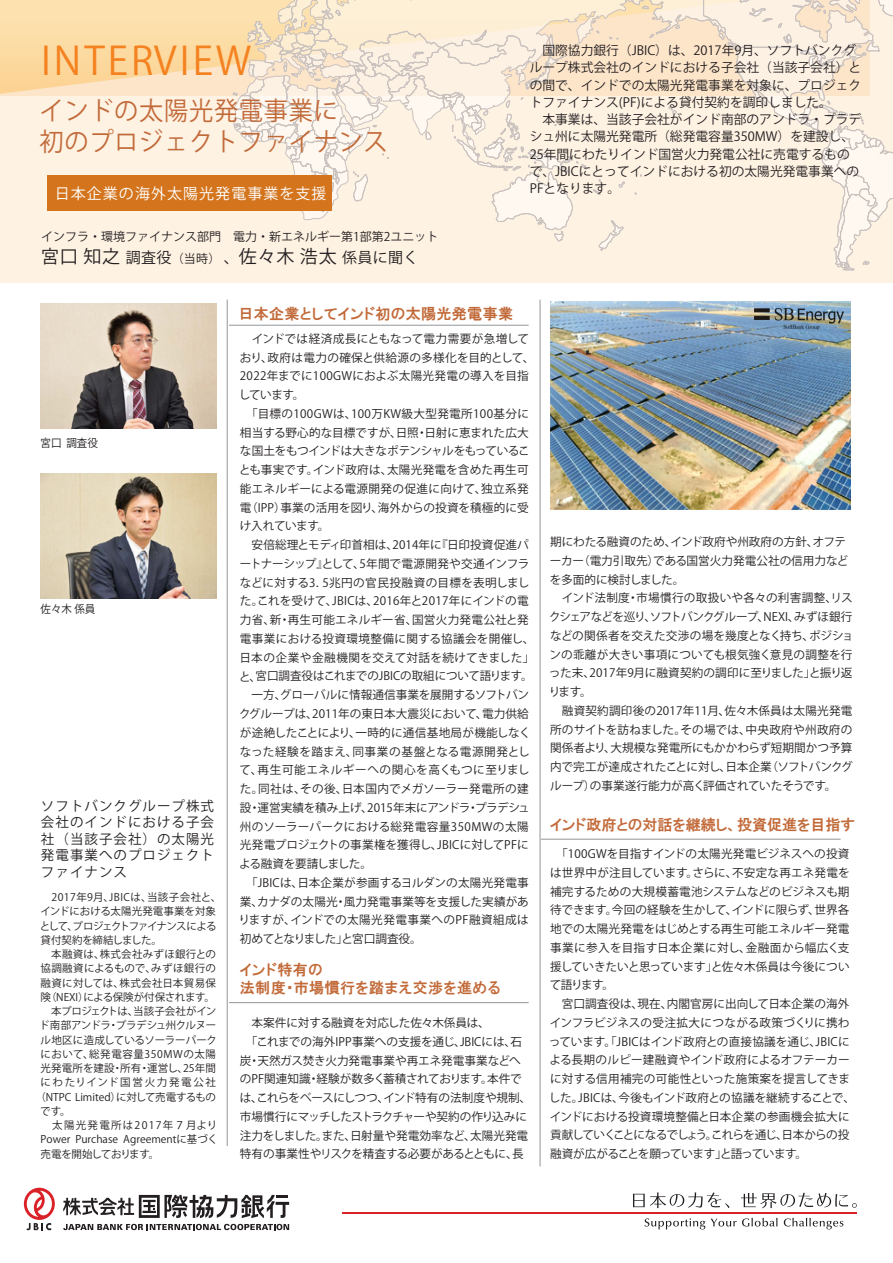
<style>
.page{position:relative;width:893px;height:1263px;background:#fff}
.page>*{position:absolute;margin:0;border:0;box-sizing:border-box;transform-origin:0 0}
.t1{font:38.7px "Adobe Garamond Regular 90 ms RKSJ H";letter-spacing:.08em;color:#f58220}
.t2{font:25.5px/30.6px "UD Shin Go Pro Medium 90 ms RKSJ H";letter-spacing:.03em;color:#c26a39;scale:.95 1}
.t3{font:18px "UD Shin Go Pro Light 90 ms RKSJ H";letter-spacing:.04em;color:#231f20}
.t4{font:15px/18px "HGP Gothic E";letter-spacing:.025em;color:#c26a39}
.t5{font:15px "HGP Gothic E";color:#c26a39}
.t6{font:15px "UD Shin Go Pro Medium 90 ms RKSJ H";letter-spacing:.07em;color:#fff}
.t7{font:13.5px/16.5px "UD Shin Go Pro Light 90 ms RKSJ H";letter-spacing:.075em;color:#231f20;text-align:justify}
.t8{font:12.75px/17.2px "UD Shin Go Pro Regular 90 ms RKSJ H";color:#231f20}
.t9{font:12px "UD Shin Go Pro Light 90 ms RKSJ H";color:#231f20}
.t10{font:11.7px/18.8px "UD Shin Go Pro Light 90 ms RKSJ H";color:#231f20}
.t11{font:11.1px "UD Shin Go Pro Light 90 ms RKSJ H";color:#231f20;scale:.94 1}
.t12{font:10.5px "UD Shin Go Pro Light 90 ms RKSJ H";color:#231f20}
.t13{font:10.5px "UD Shin Go Pro Light 90 ms RKSJ H";letter-spacing:.035em;color:#231f20}
.t14{font:10.5px "UD Shin Go Pro Light 90 ms RKSJ H";letter-spacing:-.04em;color:#231f20}
.t15{font:10.5px "UD Shin Go Pro Light 90 ms RKSJ H";letter-spacing:.04em;color:#231f20}
.t16{font:10.5px "UD Shin Go Pro Light 90 ms RKSJ H";letter-spacing:-.095em;color:#231f20}
.t17{font:10.5px "UD Shin Go Pro Light 90 ms RKSJ H";letter-spacing:-.03em;color:#231f20}
.t18{font:10.5px "UD Shin Go Pro Light 90 ms RKSJ H";letter-spacing:.055em;color:#231f20}
.t19{font:10.5px "UD Shin Go Pro Light 90 ms RKSJ H";letter-spacing:.025em;color:#231f20}
.t20{font:10.5px "UD Shin Go Pro Light 90 ms RKSJ H";letter-spacing:.12em;color:#231f20}
.t21{font:10.5px "UD Shin Go Pro Light 90 ms RKSJ H";letter-spacing:.16em;color:#231f20}
.t22{font:10.5px "UD Shin Go Pro Light 90 ms RKSJ H";letter-spacing:-.02em;color:#231f20}
.s1{font-size:15px}
.s2{font-size:12px}
</style>
<div class="page">
<div style="left:0;top:0;width:893px;height:283px;background:#fef2e3"></div>
<svg style="left:0;top:0;width:233px;height:95px;background:#fcdeab"></svg>
<svg style="left:233px;top:0;width:660px;height:271px"></svg>
<hr style="left:540px;top:300px;width:1px;height:866px;background:#939598">
<svg style="left:633px;top:1192px;width:97px;height:16px"></svg>
<svg style="left:741px;top:1193px;width:116px;height:15px"></svg>
<svg style="left:645px;top:1218px;width:60px;height:11px"></svg>
<svg style="left:711px;top:1218px;width:66px;height:8px"></svg>
<svg style="left:784px;top:1218px;width:59px;height:11px"></svg>
<hr style="left:342px;top:1213px;width:515px;height:1px;background:#da2128">
<svg style="left:24px;top:1188px;width:31px;height:42px"></svg>
<svg style="left:63px;top:1224px;width:226px;height:6px"></svg>
<svg style="left:63px;top:1195px;width:226px;height:23px"></svg>
<hr style="left:227px;top:300px;width:1px;height:846px;background:#939598">
<div style="left:47px;top:175px;width:285px;height:35px;background:#d4751e"></div>
<hr style="left:229px;top:1002px;width:300px;height:1px;background:#939598">
<hr style="left:229px;top:325px;width:300px;height:1px;background:#939598">
<hr style="left:541px;top:839px;width:300px;height:1px;background:#939598">
<img style="left:551px;top:302px;width:300px;height:208px">
<img style="left:41px;top:473px;width:175px;height:125px">
<img style="left:41px;top:304px;width:175px;height:125px">
<img style="left:755px;top:308px;width:88px;height:22px">
<h1 class="t1" style="left:41px;top:39px;width:212px">INTERVIEW</h1>
<p class="t8" style="left:530px;top:42px;width:333px;text-indent:13px">国際協力銀行（JBIC）は、2017年9月、ソフトバンクグループ株式会社のインドにおける子会社（当該子会社）との間で、インドでの太陽光発電事業を対象に、プロジェクトファイナンス(PF)による貸付契約を調印しました。<br>　本事業は、当該子会社がインド南部のアンドラ・プラデシュ州に太陽光発電所（総発電容量350MW）を建設し、<br>25年間にわたりインド国営火力発電公社に売電するもので、JBICにとってインドにおける初の太陽光発電事業への<br>PFとなります。</p>
<h2 class="t2" style="left:39px;top:96px;width:368px">インドの太陽光発電事業に<br>初のプロジェクトファイナンス</h2>
<p class="t6" style="left:55px;top:185px;width:273px">日本企業の海外太陽光発電事業を支援</p>
<p class="t9" style="left:41px;top:230px;width:399px">インフラ・環境ファイナンス部門　電力・新エネルギー第1部第2ユニット</p>
<h3 class="t3" style="left:41px;top:246px;width:379px">宮口 知之 <span class="s1">調査役</span><span class="s2">（当時）</span><span class="s1">、</span>佐々木 浩太 <span class="s1">係員に聞く</span></h3>
<p class="t11" style="left:40px;top:437px;width:63px">宮口 調査役</p>
<p class="t11" style="left:40px;top:603px;width:60px">佐々木 係員</p>
<p class="t7" style="left:41px;top:798px;width:175px">ソフトバンクグループ株式会社のインドにおける子会社（当該子会社）の太陽光発電事業へのプロジェクトファイナンス</p>
<p class="t15" style="left:41px;top:891px;width:182px">　2017年9月、JBICは、当該子会社と、</p>
<p class="t12" style="left:40px;top:905px;width:177px">インドにおける太陽光発電事業を対象</p>
<p class="t16" style="left:40px;top:920px;width:178px">として、プロジェクトファイナンスによる</p>
<p class="t22" style="left:41px;top:934px;width:123px">貸付契約を締結しました。</p>
<p class="t19" style="left:41px;top:948px;width:177px">　本融資は、株式会社みずほ銀行との</p>
<p class="t13" style="left:41px;top:962px;width:177px">協調融資によるもので、みずほ銀行の</p>
<p class="t13" style="left:41px;top:977px;width:177px">融資に対しては、株式会社日本貿易保</p>
<p class="t12" style="left:41px;top:991px;width:176px">険（NEXI）による保険が付保されます。</p>
<p class="t17" style="left:41px;top:1005px;width:177px">　本プロジェクトは、当該子会社がイン</p>
<p class="t14" style="left:39px;top:1019px;width:178px">ド南部アンドラ・プラデシュ州クルヌー</p>
<p class="t12" style="left:41px;top:1034px;width:178px">ル地区に造成しているソーラーパーク</p>
<p class="t18" style="left:41px;top:1048px;width:177px">において、総発電容量350MWの太陽</p>
<p class="t12" style="left:41px;top:1062px;width:177px">光発電所を建設・所有・運営し、25年間</p>
<p class="t21" style="left:41px;top:1076px;width:177px">にわたりインド国営火力発電公社</p>
<p class="t12" style="left:36px;top:1091px;width:182px">（NTPC Limited）に対して売電するもの</p>
<p class="t12" style="left:40px;top:1105px;width:32px">です。</p>
<p class="t20" style="left:41px;top:1119px;width:178px">　太陽光発電所は2017年７月より</p>
<p class="t12" style="left:41px;top:1133px;width:179px">Power Purchase Agreementに基づく</p>
<p class="t14" style="left:41px;top:1148px;width:120px">売電を開始しております。</p>
<p class="t4" style="left:238px;top:304px;width:276px">日本企業としてインド初の太陽光発電事業</p>
<p class="t10" style="left:239px;top:329px;width:297px">　インドでは経済成長にともなって電力需要が急増しており、政府は電力の確保と供給源の多様化を目的として、<br>2022年までに100GWにおよぶ太陽光発電の導入を目指しています。<br>　「目標の100GWは、100万KW級大型発電所100基分に相当する野心的な目標ですが、日照・日射に恵まれた広大な国土をもつインドは大きなポテンシャルをもっていることも事実です。インド政府は、太陽光発電を含めた再生可能エネルギーによる電源開発の促進に向けて、独立系発電（IPP）事業の活用を図り、海外からの投資を積極的に受け入れています。<br>　安倍総理とモディ印首相は、2014年に『日印投資促進パートナーシップ』として、5年間で電源開発や交通インフラなどに対する3．5兆円の官民投融資の目標を表明しました。これを受けて、JBICは、2016年と2017年にインドの電力省、新・再生可能エネルギー省、国営火力発電公社と発電事業における投資環境整備に関する協議会を開催し、日本の企業や金融機関を交えて対話を続けてきました」と、宮口調査役はこれまでのJBICの取組について語ります。　一方、グローバルに情報通信事業を展開するソフトバンクグループは、2011年の東日本大震災において、電力供給が途絶したことにより、一時的に通信基地局が機能しなくなった経験を踏まえ、同事業の基盤となる電源開発として、再生可能エネルギーへの関心を高くもつに至りました。同社は、その後、日本国内でメガソーラー発電所の建設・運営実績を積み上げ、2015年末にアンドラ・プラデシュ州のソーラーパークにおける総発電容量350MWの太陽光発電プロジェクトの事業権を獲得し、JBICに対してPFによる融資を要請しました。<br>　「JBICは、日本企業が参画するヨルダンの太陽光発電事業、カナダの太陽光・風力発電事業等を支援した実績がありますが、インドでの太陽光発電事業へのPF融資組成は初めてとなりました」と宮口調査役。</p>
<p class="t4" style="left:240px;top:961px;width:262px">インド特有の<br>法制度・市場慣行を踏まえ交渉を進める</p>
<p class="t10" style="left:240px;top:1014px;width:293px">　本案件に対する融資を対応した佐々木係員は、<br>　「これまでの海外IPP事業への支援を通じ、JBICには、石炭・天然ガス焚き火力発電事業や再エネ発電事業などへのPF関連知識・経験が数多く蓄積されております。本件では、これらをベースにしつつ、インド特有の法制度や規制、市場慣行にマッチしたストラクチャーや契約の作り込みに注力をしました。また、日射量や発電効率など、太陽光発電特有の事業性やリスクを精査する必要があるとともに、長</p>
<p class="t10" style="left:549px;top:533px;width:306px">期にわたる融資のため、インド政府や州政府の方針、オフテーカー（電力引取先）である国営火力発電公社の信用力などを多面的に検討しました。<br>　インド法制度・市場慣行の取扱いや各々の利害調整、リスクシェアなどを巡り、ソフトバンクグループ、NEXI、みずほ銀行などの関係者を交えた交渉の場を幾度となく持ち、ポジションの乖離が大きい事項についても根気強く意見の調整を行った末、2017年9月に融資契約の調印に至りました」と振り返ります。<br>　融資契約調印後の2017年11月、佐々木係員は太陽光発電所のサイトを訪ねました。その場では、中央政府や州政府の関係者より、大規模な発電所にもかかわらず短期間かつ予算内で完工が達成されたことに対し、日本企業（ソフトバンクグループ）の事業遂行能力が高く評価されていたそうです。</p>
<p class="t5" style="left:550px;top:817px;width:306px">インド政府との対話を継続し、投資促進を目指す</p>
<p class="t10" style="left:549px;top:845px;width:308px">　「100GWを目指すインドの太陽光発電ビジネスへの投資は世界中が注目しています。さらに、不安定な再エネ発電を補完するための大規模蓄電池システムなどのビジネスも期待できます。今回の経験を生かして、インドに限らず、世界各地での太陽光発電をはじめとする再生可能エネルギー発電事業に参入を目指す日本企業に対し、金融面から幅広く支援していきたいと思っています」と佐々木係員は今後について語ります。<br>　宮口調査役は、現在、内閣官房に出向して日本企業の海外インフラビジネスの受注拡大につながる政策づくりに携わっています。「JBICはインド政府との直接協議を通じ、JBICによる長期のルピー建融資やインド政府によるオフテーカーに対する信用補完の可能性といった施策案を提言してきました。JBICは、今後もインド政府との協議を継続することで、インドにおける投資環境整備と日本企業の参画機会拡大に貢献していくことになるでしょう。これらを通じ、日本からの投融資が広がることを願っています」と語っています。</p>
</div>
